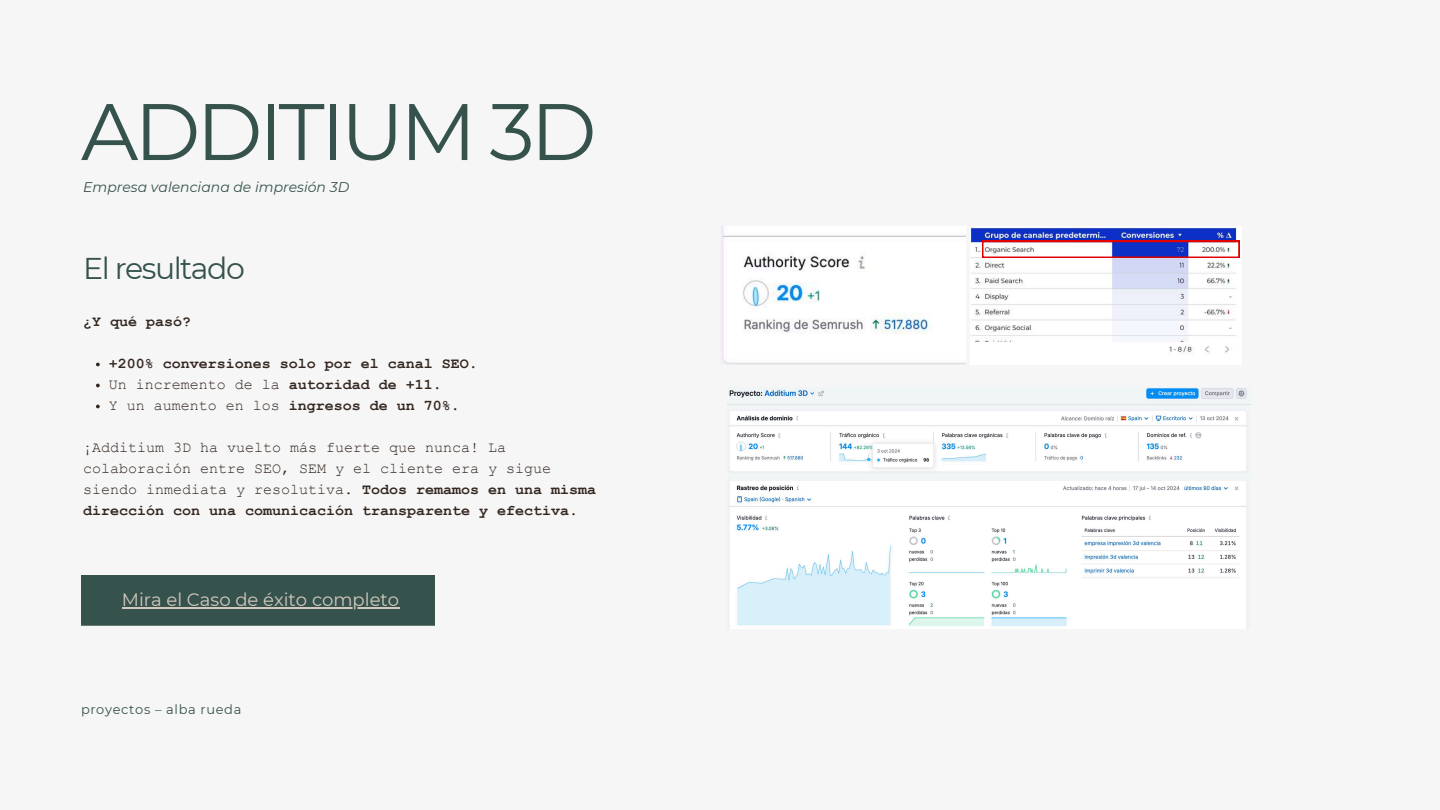
<style>
.page{position:relative;width:1440px;height:810px;background:#f6f6f6}
.page>*{position:absolute;margin:0;border:0;box-sizing:border-box;transform-origin:0 0}
.t1{font:80px "Montserrat";letter-spacing:-.05em;color:#36524d}
.t2{font:30px "Montserrat";letter-spacing:-.05em;color:#36524d}
.t3{font:18px "Montserrat";color:#d1c8be}
.t4{font:15px/21px "Courier New";color:#342720}
.t5{font:700 15px/21px "Courier New";color:#342720}
.t6{font:italic 14px "Montserrat";color:#36524d}
.t7{font:13px "Montserrat";letter-spacing:.05em;color:#36524d}
.s1{font-weight:400}
.s2{font-weight:700}
</style>
<div class="page">
<img style="left:722px;top:227px;width:244px;height:138px">
<div style="left:81px;top:576px;width:354px;height:49px;background:#36524d"></div>
<img style="left:727px;top:387px;width:524px;height:239px">
<img style="left:970px;top:227px;width:270px;height:126px">
<svg style="left:982px;top:241px;width:258px;height:17px"></svg>
<svg style="left:96px;top:363px;width:4px;height:3px"></svg>
<svg style="left:96px;top:384px;width:4px;height:3px"></svg>
<svg style="left:96px;top:405px;width:4px;height:3px"></svg>
<hr style="left:122px;top:607px;width:277px;height:2px;background:#d1c8be">
<h1 class="t1" style="left:81px;top:83px;width:517px">ADDITIUM 3D</h1>
<p class="t6" style="left:83px;top:178px;width:267px">Empresa valenciana de impresión 3D</p>
<h2 class="t2" style="left:83px;top:250px;width:163px">El resultado</h2>
<p class="t5" style="left:83px;top:311px;width:109px">¿Y qué pasó?</p>
<p class="t5" style="left:109px;top:353px;width:371px">+200% conversiones solo por el canal SEO.<br><span class="s1">Un incremento de la</span> autoridad de +11.<br><span class="s1">Y un aumento en los</span> ingresos de un 70%.</p>
<p class="t4" style="left:83px;top:437px;width:515px">¡Additium 3D ha vuelto más fuerte que nunca! La colaboración entre SEO, SEM y el cliente era y sigue siendo inmediata y resolutiva. <span class="s2">Todos remamos en una misma dirección con una comunicación transparente y efectiva.</span></p>
<p class="t3" style="left:122px;top:588px;width:279px">Mira el Caso de éxito completo</p>
<p class="t7" style="left:81px;top:702px;width:162px">proyectos – alba rueda</p>
</div>
